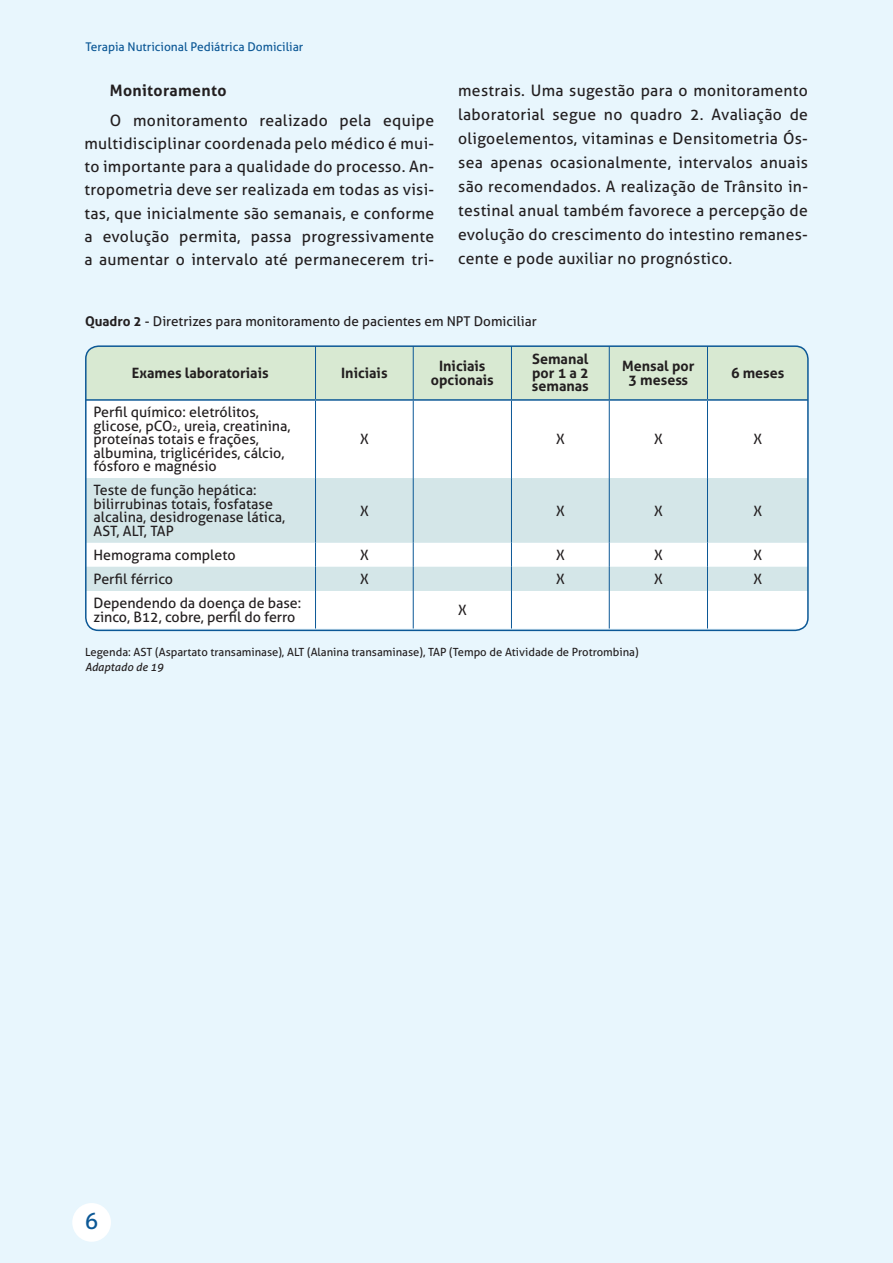
<style>
.page{position:relative;width:893px;height:1263px;background:#fff}
.page>*{position:absolute;margin:0;border:0;box-sizing:border-box;transform-origin:0 0}
.t1{font:22.5px "Aller";color:#0c5896}
.t2{font:15.75px/24px "Aller";letter-spacing:.02em;color:#231f20;text-align:justify}
.t3{font:700 15.75px "Aller";letter-spacing:.02em;color:#231f20}
.t4{font:14.25px/13.5px "Aller";color:#231f20}
.t5{font:700 14.25px/13.5px "Aller";color:#231f20;text-align:center}
.t6{font:13.5px "Aller";color:#231f20}
.t7{font:12px "Aller";color:#0c5896}
.t8{font:11.25px "Aller";color:#231f20}
.t9{font:italic 11.25px "Aller";color:#231f20}
.s1{font-weight:700}
.s2{font-size:8.25px}
</style>
<div class="page">
<div style="left:0;top:0;width:892px;height:1263px;background:#e8f6fd"></div>
<div style="left:72px;top:1203px;width:39px;height:39px;background:#fff;border-radius:50%"></div>
<div style="left:86px;top:348px;width:720px;height:51px;background:#d8e9d2"></div>
<div style="left:86px;top:401px;width:722px;height:227px;background:#fff"></div>
<svg style="left:88px;top:478px;width:718px;height:113px;background:#dcebec"></svg>
<hr style="left:315px;top:346px;width:1px;height:53px;background:#0c5896">
<hr style="left:413px;top:346px;width:1px;height:53px;background:#0c5896">
<hr style="left:511px;top:346px;width:1px;height:53px;background:#0c5896">
<hr style="left:609px;top:346px;width:1px;height:53px;background:#0c5896">
<hr style="left:707px;top:346px;width:1px;height:53px;background:#0c5896">
<hr style="left:315px;top:401px;width:1px;height:77px;background:#0c5896">
<hr style="left:413px;top:401px;width:1px;height:77px;background:#0c5896">
<hr style="left:511px;top:401px;width:1px;height:77px;background:#0c5896">
<hr style="left:609px;top:401px;width:1px;height:77px;background:#0c5896">
<hr style="left:707px;top:401px;width:1px;height:77px;background:#0c5896">
<hr style="left:315px;top:478px;width:1px;height:65px;background:#0c5896">
<hr style="left:413px;top:478px;width:1px;height:65px;background:#0c5896">
<hr style="left:511px;top:478px;width:1px;height:65px;background:#0c5896">
<hr style="left:609px;top:478px;width:1px;height:65px;background:#0c5896">
<hr style="left:707px;top:478px;width:1px;height:65px;background:#0c5896">
<svg style="left:315px;top:543px;width:1px;height:48px"></svg>
<svg style="left:413px;top:543px;width:1px;height:48px"></svg>
<svg style="left:511px;top:543px;width:1px;height:48px"></svg>
<svg style="left:609px;top:543px;width:1px;height:48px"></svg>
<svg style="left:707px;top:543px;width:1px;height:48px"></svg>
<hr style="left:315px;top:591px;width:1px;height:37px;background:#0c5896">
<hr style="left:413px;top:591px;width:1px;height:37px;background:#0c5896">
<hr style="left:511px;top:591px;width:1px;height:37px;background:#0c5896">
<hr style="left:609px;top:591px;width:1px;height:37px;background:#0c5896">
<hr style="left:707px;top:591px;width:1px;height:37px;background:#0c5896">
<hr style="left:86px;top:399px;width:229px;height:2px;background:#0c5896">
<hr style="left:315px;top:399px;width:392px;height:2px;background:#0c5896">
<hr style="left:707px;top:399px;width:101px;height:2px;background:#0c5896">
<div style="left:85px;top:345px;width:724px;height:286px;border:2px solid #0c5896;border-radius:13px"></div>
<p class="t7" style="left:85px;top:39px;width:219px">Terapia Nutricional Pediátrica Domiciliar</p>
<p class="t3" style="left:110px;top:81px;width:118px">Monitoramento</p>
<p class="t2" style="left:84px;top:109px;width:351px;line-height:23.2px;text-indent:26px">O monitoramento realizado pela equipe multidisciplinar coordenada pelo médico é mui&shy;to importante para a qualidade do processo. An&shy;tropometria deve ser realizada em todas as visi&shy;tas, que inicialmente são semanais, e conforme a evolução permita, passa progressivamente a aumentar o intervalo até permanecerem tri-</p>
<p class="t2" style="left:458px;top:79px;width:351px">mestrais. Uma sugestão para o monitoramento laboratorial segue no quadro 2. Avaliação de oligoelementos, vitaminas e Densitometria Ós&shy;sea apenas ocasionalmente, intervalos anuais são recomendados. A realização de Trânsito in&shy;testinal anual também favorece a percepção de evolução do crescimento do intestino remanes&shy;cente e pode auxiliar no prognóstico.</p>
<p class="t6" style="left:85px;top:314px;width:453px"><span class="s1">Quadro 2</span> - Diretrizes para monitoramento de pacientes em NPT Domiciliar</p>
<p class="t5" style="left:132px;top:366px;width:138px">Exames laboratoriais</p>
<p class="t5" style="left:341px;top:366px;width:48px">Iniciais</p>
<p class="t5" style="left:431px;top:360px;width:64px">Iniciais opcionais</p>
<p class="t5" style="left:532px;top:353px;width:58px;text-align:justify">Semanal por 1 a 2 semanas</p>
<p class="t5" style="left:622px;top:360px;width:74px">Mensal por<br>3 mesess</p>
<p class="t5" style="left:731px;top:366px;width:55px">6 meses</p>
<p class="t4" style="left:94px;top:406px;width:198px">Perfil químico: eletrólitos, glicose, pCO<span class="s2">2</span>, ureia, creatinina, proteínas totais e frações, albumina, triglicérides, cálcio, fósforo e magnésio</p>
<p class="t4" style="left:360px;top:433px;width:10px">X</p>
<p class="t4" style="left:556px;top:433px;width:10px">X</p>
<p class="t4" style="left:654px;top:433px;width:10px">X</p>
<p class="t4" style="left:753px;top:433px;width:10px">X</p>
<p class="t4" style="left:94px;top:484px;width:193px">Teste de função hepática: bilirrubinas totais, fosfatase alcalina, desidrogenase lática,<br>AST, ALT, TAP</p>
<p class="t4" style="left:360px;top:504px;width:10px">X</p>
<p class="t4" style="left:556px;top:504px;width:10px">X</p>
<p class="t4" style="left:654px;top:504px;width:10px">X</p>
<p class="t4" style="left:753px;top:504px;width:10px">X</p>
<p class="t4" style="left:94px;top:548px;width:144px">Hemograma completo</p>
<p class="t4" style="left:360px;top:548px;width:10px">X</p>
<p class="t4" style="left:556px;top:548px;width:10px">X</p>
<p class="t4" style="left:654px;top:548px;width:10px">X</p>
<p class="t4" style="left:753px;top:548px;width:10px">X</p>
<p class="t4" style="left:94px;top:572px;width:81px">Perfil férrico</p>
<p class="t4" style="left:360px;top:572px;width:10px">X</p>
<p class="t4" style="left:556px;top:572px;width:10px">X</p>
<p class="t4" style="left:654px;top:572px;width:10px">X</p>
<p class="t4" style="left:753px;top:572px;width:10px">X</p>
<p class="t4" style="left:94px;top:597px;width:209px">Dependendo da doença de base: zinco, B12, cobre, perfil do ferro</p>
<p class="t4" style="left:458px;top:603px;width:10px">X</p>
<p class="t8" style="left:85px;top:646px;width:555px">Legenda: AST (Aspartato transaminase), ALT (Alanina transaminase), TAP (Tempo de Atividade de Protrombina)</p>
<p class="t9" style="left:85px;top:661px;width:80px">Adaptado de 19</p>
<h1 class="t1" style="left:85px;top:1207px;width:15px">6</h1>
</div>
